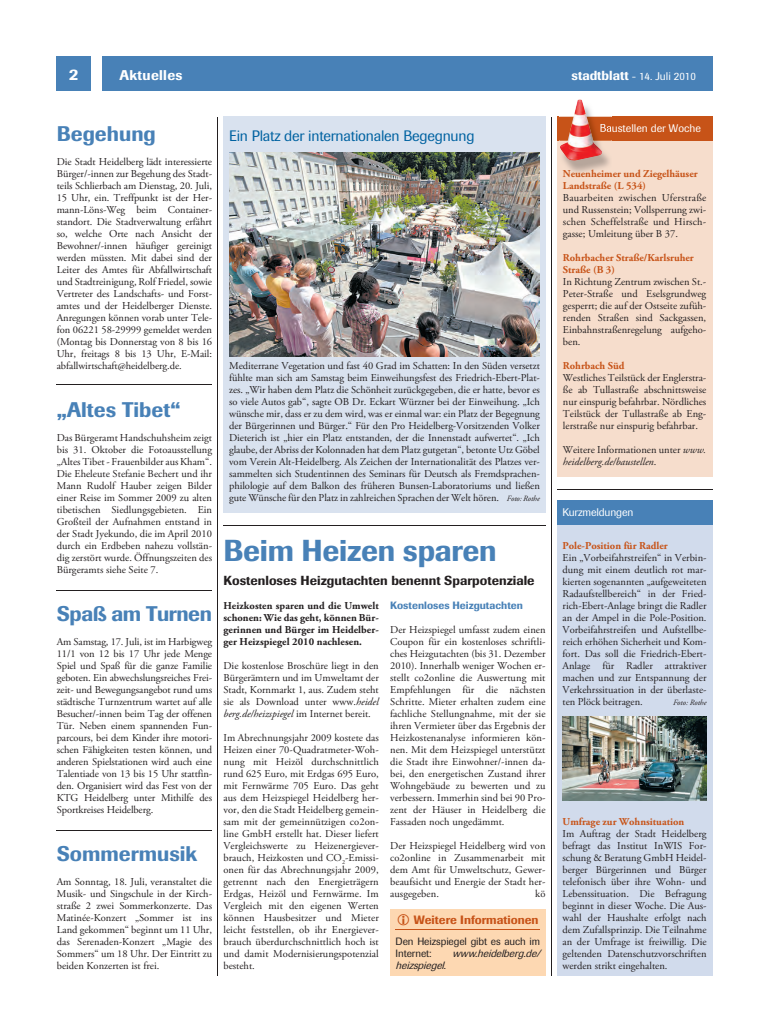
<style>
.page{position:relative;width:769px;height:1032px;background:#fff}
.page>*{position:absolute;margin:0;border:0;box-sizing:border-box;transform-origin:0 0}
.t1{font:500 30px "Imago BQ";letter-spacing:-.01em;color:#4881b7}
.t2{font:500 21px "Imago BQ";color:#4881b7}
.t3{font:500 21px "Imago BQ";letter-spacing:-.02em;color:#4881b7}
.t4{font:500 16px "Imago BQ";color:#fff}
.t5{font:15px "Imago BQ";letter-spacing:-.015em;color:#0062a1}
.t6{font:500 14px "Imago BQ";letter-spacing:.02em;color:#fff}
.t7{font:500 13px "Imago BQ";color:#231f20}
.t8{font:500 12px "Imago BQ";color:#c75318}
.t9{font:11px "Imago BQ";color:#fff}
.t10{font:10.5px/12px "Adobe Garamond Pro";color:#231f20;text-align:justify}
.t11{font:700 10.5px/12px "Adobe Garamond Pro";color:#c75318}
.t12{font:700 10.5px/12px "Adobe Garamond Pro";letter-spacing:.005em;color:#231f20;text-align:justify}
.t13{font:italic 10.5px/12px "Adobe Garamond Pro";color:#231f20}
.t14{font:10.5px/12px "Imago BQ";letter-spacing:-.01em;color:#231f20}
.t15{font:italic 10.5px "Imago BQ";color:#231f20}
.t16{font:500 10.5px "Imago BQ";color:#4881b7}
.t17{font:italic 8px "Adobe Garamond Pro";color:#231f20}
.s1{font-weight:500;font-size:13px}
.s2{font-style:italic;font-size:8px}
.s3{font-style:italic}
.s4{font-style:normal}
</style>
<div class="page">
<div style="left:556px;top:141px;width:155px;height:336px;background:#f6ddcc"></div>
<hr style="left:223px;top:525px;width:322px;height:1px;background:#231f20">
<hr style="left:217px;top:117px;width:1px;height:858px;background:#231f20">
<hr style="left:550px;top:117px;width:1px;height:858px;background:#231f20">
<hr style="left:556px;top:489px;width:155px;height:1px;background:#231f20">
<div style="left:556px;top:525px;width:155px;height:450px;background:#d1dbec"></div>
<div style="left:390px;top:909px;width:155px;height:66px;background:#fdd8b2"></div>
<hr style="left:395px;top:929px;width:144px;height:1px;background:#c75318">
<hr style="left:57px;top:590px;width:155px;height:1px;background:#231f20">
<hr style="left:57px;top:385px;width:155px;height:1px;background:#231f20">
<hr style="left:57px;top:830px;width:155px;height:1px;background:#231f20">
<div style="left:556px;top:117px;width:155px;height:24px;background:#c75318"></div>
<img style="left:564px;top:116px;width:47px;height:56px">
<svg style="left:603px;top:124px;width:8px;height:8px"></svg>
<img style="left:558px;top:99px;width:45px;height:62px">
<div style="left:102px;top:57px;width:609px;height:34px;background:#4881b7"></div>
<div style="left:57px;top:57px;width:34px;height:34px;background:#4881b7"></div>
<div style="left:223px;top:117px;width:322px;height:396px;background:#d9e2ef"></div>
<img style="left:229px;top:153px;width:310px;height:204px">
<div style="left:556px;top:501px;width:155px;height:24px;background:#4881b7"></div>
<img style="left:562px;top:717px;width:144px;height:84px">
<p class="t4" style="left:69px;top:64px;width:11px">2</p>
<p class="t6" style="left:119px;top:66px;width:65px">Aktuelles</p>
<p class="t9" style="left:571px;top:69px;width:126px"><span class="s1">stadtblatt</span> - 14. Juli 2010</p>
<h1 class="t2" style="left:57px;top:121px;width:101px">Begehung</h1>
<p class="t10" style="left:57px;top:156px;width:157px">Die Stadt Heidelberg lädt interessierte Bürger/-innen zur Begehung des Stadt&shy;teils Schlierbach am Dienstag, 20. Juli, 15 Uhr, ein. Treffpunkt ist der Her&shy;mann-Löns-Weg beim Container&shy;standort. Die Stadtverwaltung erfährt so, welche Orte nach Ansicht der Bewohner/-innen häufiger gereinigt werden müssten. Mit dabei sind der Leiter des Amtes für Abfallwirtschaft und Stadtreinigung, Rolf Friedel, sowie Vertreter des Landschafts- und Forst&shy;amtes und der Heidelberger Dienste.<br>Anregungen können vorab unter Tele&shy;fon 06221 58-29999 gemeldet werden (Montag bis Donnerstag von 8 bis 16<br>Uhr, freitags 8 bis 13 Uhr, E-Mail: abfallwirtschaft@heidelberg.de.</p>
<h1 class="t2" style="left:57px;top:397px;width:125px">„Altes Tibet“</h1>
<p class="t10" style="left:57px;top:432px;width:157px">Das Bürgeramt Handschuhsheim zeigt bis 31. Oktober die Fotoausstellung „Altes Tibet - Frauenbilder aus Kham“.<br>Die Eheleute Stefanie Bechert und ihr Mann Rudolf Hauber zeigen Bilder einer Reise im Sommer 2009 zu alten tibetischen Siedlungsgebieten. Ein Großteil der Aufnahmen entstand in der Stadt Jyekundo, die im April 2010 durch ein Erdbeben nahezu vollstän&shy;dig zerstört wurde. Öffnungszeiten des Bürgeramts siehe Seite 7.</p>
<h1 class="t3" style="left:57px;top:601px;width:157px">Spaß am Turnen</h1>
<p class="t10" style="left:57px;top:636px;width:157px">Am Samstag, 17. Juli, ist im Harbigweg 11/1 von 12 bis 17 Uhr jede Menge Spiel und Spaß für die ganze Familie geboten. Ein abwechslungsreiches Frei&shy;zeit- und Bewegungsangebot rund ums städtische Turnzentrum wartet auf alle Besucher/-innen beim Tag der offenen Tür. Neben einem spannenden Fun&shy;parcours, bei dem Kinder ihre motori&shy;schen Fähigkeiten testen können, und anderen Spielstationen wird auch eine Talentiade von 13 bis 15 Uhr stattfin&shy;den. Organisiert wird das Fest von der KTG Heidelberg unter Mithilfe des Sportkreises Heidelberg.</p>
<h1 class="t2" style="left:57px;top:841px;width:142px">Sommermusik</h1>
<p class="t10" style="left:57px;top:876px;width:157px">Am Sonntag, 18. Juli, veranstaltet die Musik- und Singschule in der Kirch&shy;straße 2 zwei Sommerkonzerte. Das Matinée-Konzert „Sommer ist ins Land gekommen“ beginnt um 11 Uhr, das Serenaden-Konzert „Magie des Sommers“ um 18 Uhr. Der Eintritt zu beiden Konzerten ist frei.</p>
<p class="t5" style="left:229px;top:127px;width:247px">Ein Platz der internationalen Begegnung</p>
<p class="t10" style="left:229px;top:360px;width:312px">Mediterrane Vegetation und fast 40 Grad im Schatten: In den Süden versetzt fühlte man sich am Samstag beim Einweihungsfest des Friedrich-Ebert-Plat&shy;zes. „Wir haben dem Platz die Schönheit zurückgegeben, die er hatte, bevor es so viele Autos gab“, sagte OB Dr. Eckart Würzner bei der Einweihung. „Ich wünsche mir, dass er zu dem wird, was er einmal war: ein Platz der Begegnung der Bürgerinnen und Bürger.“ Für den Pro Heidelberg-Vorsitzenden Volker Dieterich ist „hier ein Platz entstanden, der die Innenstadt aufwertet“. „Ich glaube, der Abriss der Kolonnaden hat dem Platz gutgetan“, betonte Utz Göbel vom Verein Alt-Heidelberg. Als Zeichen der Internationalität des Platzes ver&shy;sammelten sich Studentinnen des Seminars für Deutsch als Fremdsprachen&shy;philologie auf dem Balkon des früheren Bunsen-Laboratoriums und ließen gute Wünsche für den Platz in zahlreichen Sprachen der Welt hören. <span class="s2">Foto: Rothe</span></p>
<h1 class="t1" style="left:223px;top:532px;width:274px">Beim Heizen sparen</h1>
<h3 class="t7" style="left:223px;top:572px;width:312px">Kostenloses Heizgutachten benennt Sparpotenziale</h3>
<p class="t12" style="left:223px;top:600px;width:157px">Heizkosten sparen und die Umwelt schonen: Wie das geht, können Bür&shy;gerinnen und Bürger im Heidelber&shy;ger Heizspiegel 2010 nachlesen.</p>
<p class="t10" style="left:223px;top:660px;width:157px">Die kostenlose Broschüre liegt in den Bürgerämtern und im Umweltamt der Stadt, Kornmarkt 1, aus. Zudem steht sie als Download unter www.<span class="s3">heidel berg.de/heizspiegel</span> im Internet bereit.</p>
<p class="t10" style="left:223px;top:732px;width:157px">Im Abrechnungsjahr 2009 kostete das Heizen einer 70-Quadratmeter-Woh&shy;nung mit Heizöl durchschnittlich rund 625 Euro, mit Erdgas 695 Euro, mit Fernwärme 705 Euro. Das geht aus dem Heizspiegel Heidelberg her&shy;vor, den die Stadt Heidelberg gemein&shy;sam mit der gemeinnützigen co2on&shy;line GmbH erstellt hat. Dieser liefert Vergleichswerte zu Heizenergiever&shy;brauch, Heizkosten und CO<sub>2</sub>-Emissi&shy;onen für das Abrechnungsjahr 2009, getrennt nach den Energieträgern Erdgas, Heizöl und Fernwärme. Im Vergleich mit den eigenen Werten können Hausbesitzer und Mieter leicht feststellen, ob ihr Energiever&shy;brauch überdurchschnittlich hoch ist und damit Modernisierungspotenzial besteht.</p>
<p class="t16" style="left:390px;top:599px;width:134px">Kostenloses Heizgutachten</p>
<p class="t10" style="left:390px;top:624px;width:157px">Der Heizspiegel umfasst zudem einen Coupon für ein kostenloses schriftli&shy;ches Heizgutachten (bis 31. Dezember 2010). Innerhalb weniger Wochen er&shy;stellt co2online die Auswertung mit Empfehlungen für die nächsten Schritte. Mieter erhalten zudem eine fachliche Stellungnahme, mit der sie ihren Vermieter über das Ergebnis der Heizkostenanalyse informieren kön&shy;nen. Mit dem Heizspiegel unterstützt die Stadt ihre Einwohner/-innen da&shy;bei, den energetischen Zustand ihrer Wohngebäude zu bewerten und zu verbessern. Immerhin sind bei 90 Pro&shy;zent der Häuser in Heidelberg die Fassaden noch ungedämmt.</p>
<p class="t10" style="left:390px;top:840px;width:157px">Der Heizspiegel Heidelberg wird von co2online in Zusammenarbeit mit dem Amt für Umweltschutz, Gewer&shy;beaufsicht und Energie der Stadt her&shy;ausgegeben.</p>
<p class="t10" style="left:535px;top:888px;width:12px">kö</p>
<p class="t8" style="left:413px;top:913px;width:126px">Weitere Informationen</p>
<p class="t14" style="left:395px;top:935px;width:146px">Den Heizspiegel gibt es auch im<br>Internet:</p>
<p class="t15" style="left:452px;top:947px;width:92px">www.heidelberg.de/</p>
<p class="t15" style="left:395px;top:959px;width:53px">heizspiegel<span class="s4">.</span></p>
<p class="t9" style="left:599px;top:122px;width:103px">Baustellen der Woche</p>
<p class="t11" style="left:562px;top:168px;width:136px">Neuenheimer und Ziegelhäuser<br>Landstraße (L 534)</p>
<p class="t10" style="left:562px;top:192px;width:145px">Bauarbeiten zwischen Uferstraße und Russenstein; Vollsperrung zwi&shy;schen Scheffelstraße und Hirsch&shy;gasse; Umleitung über B 37.</p>
<p class="t11" style="left:562px;top:252px;width:132px">Rohrbacher Straße/Karlsruher<br>Straße (B 3)</p>
<p class="t10" style="left:562px;top:276px;width:145px">In Richtung Zentrum zwischen St.- Peter-Straße und Eselsgrundweg gesperrt; die auf der Ostseite zufüh&shy;renden Straßen sind Sackgassen, Einbahnstraßenregelung aufgeho&shy;ben.</p>
<p class="t11" style="left:562px;top:360px;width:63px">Rohrbach Süd</p>
<p class="t10" style="left:562px;top:372px;width:145px">Westliches Teilstück der Englerstra&shy;ße ab Tullastraße abschnittsweise nur einspurig befahrbar. Nördliches Teilstück der Tullastraße ab Eng&shy;lerstraße nur einspurig befahrbar.</p>
<p class="t13" style="left:562px;top:444px;width:145px"><span class="s4">Weitere Informationen unter</span> www. heidelberg.de/baustellen<span class="s4">.</span></p>
<p class="t9" style="left:562px;top:506px;width:72px">Kurzmeldungen</p>
<p class="t11" style="left:562px;top:540px;width:106px">Pole-Position für Radler</p>
<p class="t10" style="left:562px;top:552px;width:145px">Ein „Vorbeifahrstreifen“ in Verbin&shy;dung mit einem deutlich rot mar&shy;kierten sogenannten „aufgeweiteten Radaufstellbereich“ in der Fried&shy;rich-Ebert-Anlage bringt die Radler an der Ampel in die Pole-Position.<br>Vorbeifahrstreifen und Aufstellbe&shy;reich erhöhen Sicherheit und Kom&shy;fort. Das soll die Friedrich-Ebert-Anlage für Radler attraktiver machen und zur Entspannung der Verkehrssituation in der überlaste&shy;ten Plöck beitragen.</p>
<p class="t17" style="left:672px;top:697px;width:35px">Foto: Rothe</p>
<p class="t11" style="left:562px;top:816px;width:123px">Umfrage zur Wohnsituation</p>
<p class="t10" style="left:562px;top:828px;width:145px">Im Auftrag der Stadt Heidelberg befragt das Institut InWIS For&shy;schung &amp; Beratung GmbH Heidel&shy;berger Bürgerinnen und Bürger telefonisch über ihre Wohn- und Lebenssituation. Die Befragung beginnt in dieser Woche. Die Aus&shy;wahl der Haushalte erfolgt nach dem Zufallsprinzip. Die Teilnahme an der Umfrage ist freiwillig. Die geltenden Datenschutzvorschriften werden strikt eingehalten.</p>
</div>
